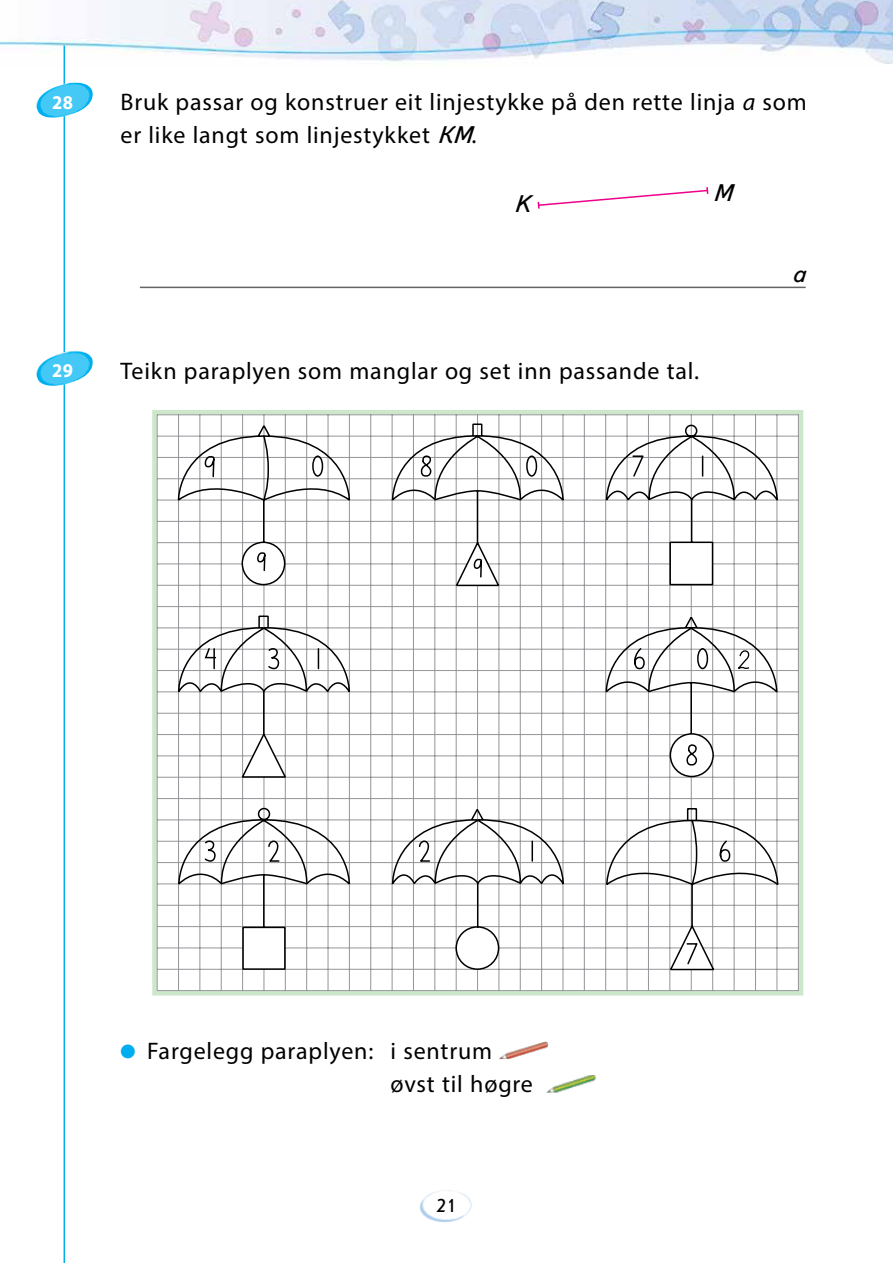
<style>
.page{position:relative;width:893px;height:1263px;background:#fff}
.page>*{position:absolute;margin:0;border:0;box-sizing:border-box;transform-origin:0 0}
.t1{font:24px/33px "Myriad Pro";letter-spacing:.035em;color:#000}
.t2{font:italic 24px "Text Book C";color:#000;scale:1.04 1}
.t3{font:700 19.5px "Myriad Pro";color:#fff;scale:.95 1}
.t4{font:19.5px "Journal Sans C";color:#000}
.s1{font-style:italic}
.s2{font-family:"Text Book C";font-style:italic}
</style>
<div class="page">
<img style="left:420px;top:1190px;width:52px;height:32px">
<img style="left:0;top:0;width:893px;height:66px">
<hr style="left:64px;top:45px;width:1px;height:1218px;background:#00aeef">
<hr style="left:140px;top:287px;width:666px;height:1px;background:#636466">
<svg style="left:537px;top:187px;width:172px;height:22px"></svg>
<img style="left:36px;top:82px;width:57px;height:36px">
<img style="left:36px;top:351px;width:57px;height:35px">
<div style="left:152px;top:410px;width:651px;height:585px;border:4px solid #cde7ca"></div>
<hr style="left:798px;top:414px;width:1px;height:577px;background:#939598">
<hr style="left:777px;top:414px;width:1px;height:577px;background:#939598">
<hr style="left:755px;top:414px;width:1px;height:577px;background:#939598">
<hr style="left:734px;top:414px;width:1px;height:577px;background:#939598">
<hr style="left:712px;top:414px;width:1px;height:577px;background:#939598">
<hr style="left:691px;top:414px;width:1px;height:577px;background:#939598">
<hr style="left:669px;top:414px;width:1px;height:577px;background:#939598">
<hr style="left:648px;top:414px;width:1px;height:577px;background:#939598">
<hr style="left:627px;top:414px;width:1px;height:577px;background:#939598">
<hr style="left:605px;top:414px;width:1px;height:577px;background:#939598">
<hr style="left:584px;top:414px;width:1px;height:577px;background:#939598">
<hr style="left:563px;top:414px;width:1px;height:577px;background:#939598">
<hr style="left:541px;top:414px;width:1px;height:577px;background:#939598">
<hr style="left:520px;top:414px;width:1px;height:577px;background:#939598">
<hr style="left:498px;top:414px;width:1px;height:577px;background:#939598">
<hr style="left:477px;top:414px;width:1px;height:577px;background:#939598">
<hr style="left:456px;top:414px;width:1px;height:577px;background:#939598">
<hr style="left:434px;top:414px;width:1px;height:577px;background:#939598">
<hr style="left:413px;top:414px;width:1px;height:577px;background:#939598">
<hr style="left:392px;top:414px;width:1px;height:577px;background:#939598">
<hr style="left:370px;top:414px;width:1px;height:577px;background:#939598">
<hr style="left:349px;top:414px;width:1px;height:577px;background:#939598">
<hr style="left:328px;top:414px;width:1px;height:577px;background:#939598">
<hr style="left:306px;top:414px;width:1px;height:577px;background:#939598">
<hr style="left:285px;top:414px;width:1px;height:577px;background:#939598">
<hr style="left:264px;top:414px;width:1px;height:577px;background:#939598">
<hr style="left:242px;top:414px;width:1px;height:577px;background:#939598">
<hr style="left:221px;top:414px;width:1px;height:577px;background:#939598">
<hr style="left:199px;top:414px;width:1px;height:577px;background:#939598">
<hr style="left:178px;top:414px;width:1px;height:577px;background:#939598">
<hr style="left:157px;top:414px;width:1px;height:577px;background:#939598">
<hr style="left:157px;top:990px;width:642px;height:1px;background:#939598">
<hr style="left:157px;top:969px;width:642px;height:1px;background:#939598">
<hr style="left:157px;top:947px;width:642px;height:1px;background:#939598">
<hr style="left:157px;top:926px;width:642px;height:1px;background:#939598">
<hr style="left:157px;top:905px;width:642px;height:1px;background:#939598">
<hr style="left:157px;top:883px;width:642px;height:1px;background:#939598">
<hr style="left:157px;top:862px;width:642px;height:1px;background:#939598">
<hr style="left:157px;top:841px;width:642px;height:1px;background:#939598">
<hr style="left:157px;top:819px;width:642px;height:1px;background:#939598">
<hr style="left:157px;top:798px;width:642px;height:1px;background:#939598">
<hr style="left:157px;top:777px;width:642px;height:1px;background:#939598">
<hr style="left:157px;top:755px;width:642px;height:1px;background:#939598">
<hr style="left:157px;top:734px;width:642px;height:1px;background:#939598">
<hr style="left:157px;top:713px;width:642px;height:1px;background:#939598">
<hr style="left:157px;top:691px;width:642px;height:1px;background:#939598">
<hr style="left:157px;top:670px;width:642px;height:1px;background:#939598">
<hr style="left:157px;top:649px;width:642px;height:1px;background:#939598">
<hr style="left:157px;top:627px;width:642px;height:1px;background:#939598">
<hr style="left:157px;top:563px;width:642px;height:1px;background:#939598">
<hr style="left:157px;top:606px;width:642px;height:1px;background:#939598">
<hr style="left:157px;top:414px;width:642px;height:1px;background:#939598">
<hr style="left:157px;top:436px;width:642px;height:1px;background:#939598">
<hr style="left:157px;top:457px;width:642px;height:1px;background:#939598">
<hr style="left:157px;top:478px;width:642px;height:1px;background:#939598">
<hr style="left:157px;top:500px;width:642px;height:1px;background:#939598">
<hr style="left:157px;top:521px;width:642px;height:1px;background:#939598">
<hr style="left:157px;top:542px;width:642px;height:1px;background:#939598">
<hr style="left:157px;top:585px;width:642px;height:1px;background:#939598">
<svg style="left:177px;top:423px;width:602px;height:548px"></svg>
<svg style="left:738px;top:650px;width:11px;height:19px"></svg>
<svg style="left:205px;top:448px;width:11px;height:30px"></svg>
<svg style="left:256px;top:492px;width:11px;height:80px"></svg>
<svg style="left:457px;top:499px;width:41px;height:86px"></svg>
<div style="left:312px;top:455px;width:11px;height:22px;border:2px solid #000;border-radius:50%"></div>
<div style="left:526px;top:455px;width:11px;height:22px;border:2px solid #000;border-radius:50%"></div>
<div style="left:697px;top:648px;width:11px;height:21px;border:2px solid #000;border-radius:50%"></div>
<svg style="left:420px;top:455px;width:13px;height:23px"></svg>
<svg style="left:685px;top:744px;width:14px;height:23px"></svg>
<svg style="left:632px;top:455px;width:13px;height:23px"></svg>
<svg style="left:671px;top:926px;width:42px;height:43px"></svg>
<svg style="left:702px;top:456px;width:1px;height:20px"></svg>
<hr style="left:531px;top:841px;width:2px;height:20px;background:#000">
<svg style="left:318px;top:649px;width:1px;height:19px"></svg>
<svg style="left:204px;top:647px;width:13px;height:21px"></svg>
<svg style="left:241px;top:647px;width:40px;height:25px"></svg>
<svg style="left:178px;top:839px;width:40px;height:25px"></svg>
<svg style="left:633px;top:647px;width:13px;height:32px"></svg>
<svg style="left:718px;top:839px;width:13px;height:32px"></svg>
<svg style="left:267px;top:840px;width:17px;height:22px"></svg>
<svg style="left:418px;top:840px;width:16px;height:22px"></svg>
<img style="left:499px;top:1042px;width:49px;height:17px">
<img style="left:546px;top:1075px;width:49px;height:17px">
<p class="t3" style="left:52px;top:90px;width:24px">28</p>
<p class="t1" style="left:121px;top:85px;width:688px">Bruk passar og konstruer eit linjestykke på den rette linja <span class="s1">а</span> som er like langt som linjestykket <span class="s2">КМ</span>.</p>
<p class="t2" style="left:514px;top:190px;width:17px">K</p>
<p class="t2" style="left:712px;top:179px;width:20px">M</p>
<p class="t2" style="left:792px;top:260px;width:15px">а</p>
<p class="t3" style="left:52px;top:358px;width:24px">29</p>
<p class="t1" style="left:121px;top:354px;width:580px">Teikn paraplyen som manglar og set inn passande tal.</p>
<p class="t1" style="left:391px;top:1034px;width:144px;text-indent:-270px"><sup>●</sup> Fargelegg paraplyen: i sentrum øvst til høgre</p>
<p class="t4" style="left:436px;top:1196px;width:22px">21</p>
</div>
